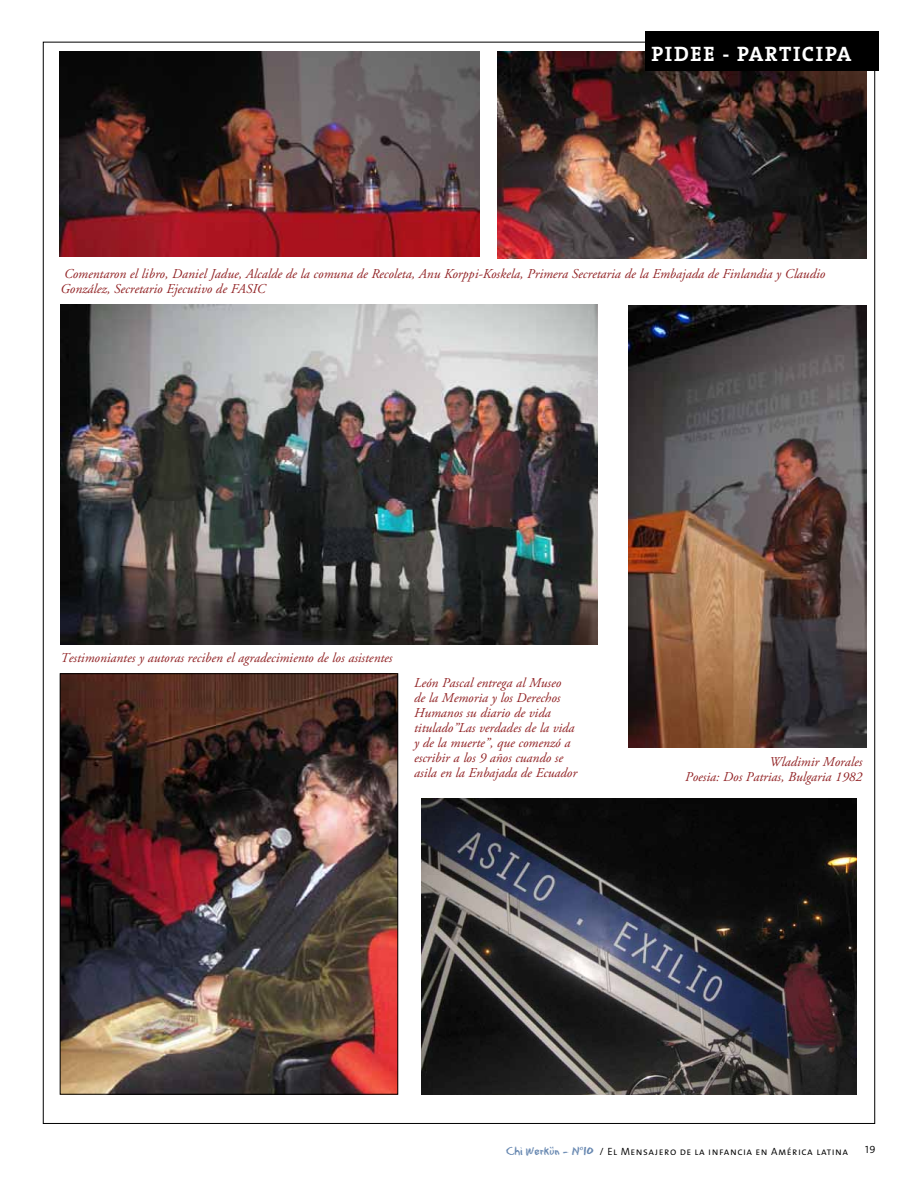
<style>
.page{position:relative;width:918px;height:1188px;background:#fff}
.page>*{position:absolute;margin:0;border:0;box-sizing:border-box;transform-origin:0 0}
.t1{font:700 21px "The Serif";letter-spacing:.075em;color:#fff}
.t2{font:italic 13.5px/15px "Adobe Garamond";color:#912224}
.t3{font:italic 13.5px/15px "Adobe Garamond Pro";color:#912224}
.t4{font:10.5px "The Sans Semi Light Caps";letter-spacing:.05em;color:#000}
.s1{font-family:"Eraser Dust";font-size:12px;color:#6485af}
</style>
<div class="page">
<img style="left:629px;top:305px;width:238px;height:442px">
<img style="left:422px;top:799px;width:435px;height:295px">
<img style="left:61px;top:304px;width:536px;height:341px">
<img style="left:60px;top:51px;width:420px;height:205px">
<img style="left:497px;top:51px;width:370px;height:207px">
<img style="left:62px;top:676px;width:334px;height:416px">
<div style="left:60px;top:674px;width:338px;height:420px;border:1px solid #000"></div>
<div style="left:645px;top:31px;width:233px;height:40px;background:#000"></div>
<h1 class="t1" style="left:651px;top:37px;width:201px">PIDEE - PARTICIPA</h1>
<p class="t2" style="left:60px;top:266px;width:766px">Comentaron el libro, Daniel Jadue, Alcalde de la comuna de Recoleta, Anu Korppi-Koskela, Primera Secretaria de la Embajada de Finlandia y Claudio<br>González, Secretario Ejecutivo de FASIC</p>
<p class="t2" style="left:60px;top:651px;width:334px">Testimoniantes y autoras reciben el agradecimiento de los asistentes</p>
<p class="t3" style="left:414px;top:675px;width:164px">León Pascal entrega al Museo<br>de la Memoria y los Derechos<br>Humanos su diario de vida titulado”Las verdades de la vida y de la muerte”, que comenzó a escribir a los 9 años cuando se asila en la Enbajada de Ecuador</p>
<p class="t3" style="left:685px;top:754px;width:179px;text-align:right">Wladimir Morales<br>Poesia: Dos Patrias, Bulgaria 1982</p>
<p class="t4" style="left:506px;top:1142px;width:344px"><span class="s1">Chi Werkün - Nº10</span> / El Mensajero de la infancia en América latina</p>
<p class="t4" style="left:865px;top:1141px;width:12px">19</p>
</div>
